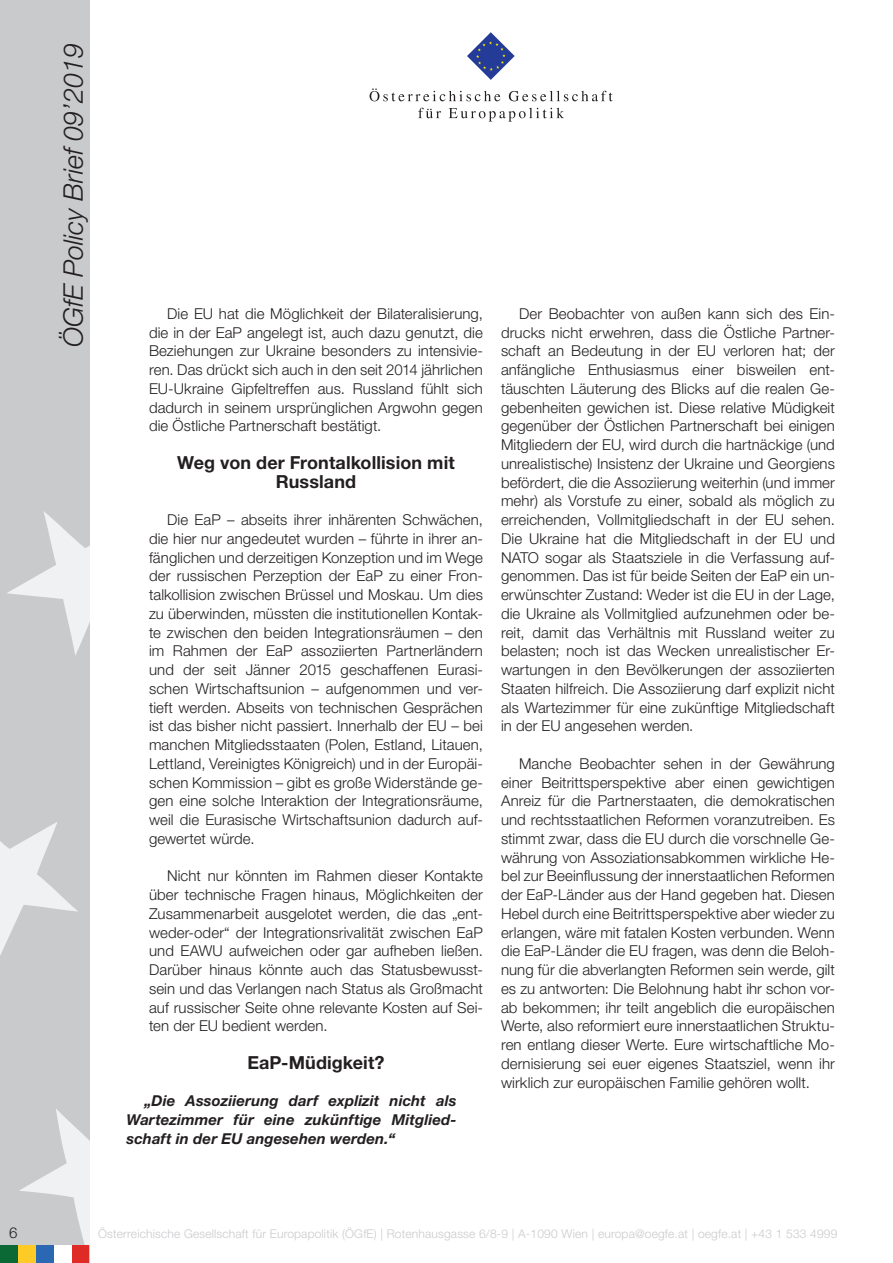
<style>
.page{position:relative;width:893px;height:1263px;background:#fff}
.page>*{position:absolute;margin:0;border:0;box-sizing:border-box;transform-origin:0 0}
.t1{font:italic 300 27px "Helvetica Neue LT Std";color:#231f20}
.Zwischenüberschrift{font:700 18px/18.8px "Helvetica Neue LT Std";letter-spacing:.005em;color:#231f20;text-align:center}
.Standard_Paragraph{font:300 15px/18.8px "Helvetica Neue LT Std";letter-spacing:.005em;color:#231f20;text-align:justify}
.Standard_Paragraph-2{font:italic 700 15px/18.8px "Helvetica Neue LT Std";letter-spacing:.005em;color:#231f20;text-align:justify}
.t2{font:300 12px "Helvetica Neue LT Std";letter-spacing:.015em;color:#c9cacc}
</style>
<div class="page">
<div style="left:0;top:0;width:89px;height:1263px;background:#c9cacc"></div>
<svg style="left:19px;top:1109px;width:70px;height:136px"></svg>
<svg style="left:0;top:822px;width:78px;height:134px"></svg>
<svg style="left:7px;top:511px;width:82px;height:144px"></svg>
<div style="left:18px;top:1245px;width:18px;height:18px;background:#fecb26"></div>
<div style="left:36px;top:1245px;width:18px;height:18px;background:#2b68b3"></div>
<div style="left:71px;top:1245px;width:18px;height:18px;background:#de2b26"></div>
<div style="left:0;top:1245px;width:18px;height:18px;background:#0b6936"></div>
<div style="left:54px;top:1245px;width:17px;height:18px;background:#fff"></div>
<svg style="left:467px;top:32px;width:48px;height:48px"></svg>
<svg style="left:370px;top:88px;width:130px;height:13px"></svg>
<svg style="left:509px;top:91px;width:104px;height:10px"></svg>
<svg style="left:418px;top:108px;width:23px;height:10px"></svg>
<svg style="left:449px;top:108px;width:115px;height:14px"></svg>
<h1 class="t1" style="left:57px;top:347px;width:305px;rotate:-90deg">ÖGfE Policy Brief 09’2019</h1>
<p class="Standard_Paragraph" style="left:149px;top:304px;width:335px;text-indent:18px">Die EU hat die Möglichkeit der Bilateralisierung, die in der EaP angelegt ist, auch dazu genutzt, die Beziehungen zur Ukraine besonders zu intensivie&shy;ren. Das drückt sich auch in den seit 2014 jährlichen EU-Ukraine Gipfeltreffen aus. Russland fühlt sich dadurch in seinem ursprünglichen Argwohn gegen die Östliche Partnerschaft bestätigt.</p>
<p class="Zwischenüberschrift" style="left:177px;top:453px;width:279px">Weg von der Frontalkollision mit<br>Russland</p>
<p class="Standard_Paragraph" style="left:149px;top:510px;width:335px;text-indent:18px">Die EaP – abseits ihrer inhärenten Schwächen, die hier nur angedeutet wurden – führte in ihrer an&shy;fänglichen und derzeitigen Konzeption und im Wege der russischen Perzeption der EaP zu einer Fron&shy;talkollision zwischen Brüssel und Moskau. Um dies zu überwinden, müssten die institutionellen Kontak&shy;te zwischen den beiden Integrationsräumen – den im Rahmen der EaP assoziierten Partnerländern und der seit Jänner 2015 geschaffenen Eurasi&shy;schen Wirtschaftsunion – aufgenommen und ver&shy;tieft werden. Abseits von technischen Gesprächen ist das bisher nicht passiert. Innerhalb der EU – bei manchen Mitgliedsstaaten (Polen, Estland, Litauen, Lettland, Vereinigtes Königreich) und in der Europäi&shy;schen Kommission – gibt es große Widerstände ge&shy;gen eine solche Interaktion der Integrationsräume, weil die Eurasische Wirtschaftsunion dadurch auf&shy;gewertet würde.</p>
<p class="Standard_Paragraph" style="left:149px;top:866px;width:335px;text-indent:18px">Nicht nur könnten im Rahmen dieser Kontakte über technische Fragen hinaus, Möglichkeiten der Zusammenarbeit ausgelotet werden, die das „ent&shy;weder-oder“ der Integrationsrivalität zwischen EaP und EAWU aufweichen oder gar aufheben ließen.<br>Darüber hinaus könnte auch das Statusbewusst&shy;sein und das Verlangen nach Status als Großmacht auf russischer Seite ohne relevante Kosten auf Sei&shy;ten der EU bedient werden.</p>
<p class="Zwischenüberschrift" style="left:247px;top:1053px;width:139px">EaP-Müdigkeit?</p>
<p class="Standard_Paragraph-2" style="left:126px;top:1091px;width:332px;text-indent:18px">„Die Assoziierung darf explizit nicht als Wartezimmer für eine zukünftige Mitglied&shy;schaft in der EU angesehen werden.“</p>
<p class="Standard_Paragraph" style="left:501px;top:304px;width:335px;text-indent:18px">Der Beobachter von außen kann sich des Ein&shy;drucks nicht erwehren, dass die Östliche Partner&shy;schaft an Bedeutung in der EU verloren hat; der anfängliche Enthusiasmus einer bisweilen ent&shy;täuschten Läuterung des Blicks auf die realen Ge&shy;gebenheiten gewichen ist. Diese relative Müdigkeit gegenüber der Östlichen Partnerschaft bei einigen Mitgliedern der EU, wird durch die hartnäckige (und unrealistische) Insistenz der Ukraine und Georgiens befördert, die die Assoziierung weiterhin (und immer mehr) als Vorstufe zu einer, sobald als möglich zu erreichenden, Vollmitgliedschaft in der EU sehen.<br>Die Ukraine hat die Mitgliedschaft in der EU und NATO sogar als Staatsziele in die Verfassung auf&shy;genommen. Das ist für beide Seiten der EaP ein un&shy;erwünschter Zustand: Weder ist die EU in der Lage, die Ukraine als Vollmitglied aufzunehmen oder be&shy;reit, damit das Verhältnis mit Russland weiter zu belasten; noch ist das Wecken unrealistischer Er&shy;wartungen in den Bevölkerungen der assoziierten Staaten hilfreich. Die Assoziierung darf explizit nicht als Wartezimmer für eine zukünftige Mitgliedschaft in der EU angesehen werden.</p>
<p class="Standard_Paragraph" style="left:501px;top:754px;width:335px;text-indent:18px">Manche Beobachter sehen in der Gewährung einer Beitrittsperspektive aber einen gewichtigen Anreiz für die Partnerstaaten, die demokratischen und rechtsstaatlichen Reformen voranzutreiben. Es stimmt zwar, dass die EU durch die vorschnelle Ge&shy;währung von Assoziationsabkommen wirkliche He&shy;bel zur Beeinflussung der innerstaatlichen Reformen der EaP-Länder aus der Hand gegeben hat. Diesen Hebel durch eine Beitrittsperspektive aber wieder zu erlangen, wäre mit fatalen Kosten verbunden. Wenn die EaP-Länder die EU fragen, was denn die Beloh&shy;nung für die abverlangten Reformen sein werde, gilt es zu antworten: Die Belohnung habt ihr schon vor&shy;ab bekommen; ihr teilt angeblich die europäischen Werte, also reformiert eure innerstaatlichen Struktu&shy;ren entlang dieser Werte. Eure wirtschaftliche Mo&shy;dernisierung sei euer eigenes Staatsziel, wenn ihr wirklich zur europäischen Familie gehören wollt.</p>
<p class="Standard_Paragraph" style="left:9px;top:1222px;width:10px">6</p>
<p class="t2" style="left:98px;top:1226px;width:741px">Österreichische Gesellschaft für Europapolitik (ÖGfE) | Rotenhausgasse 6/8-9 | A-1090 Wien | europa@oegfe.at | oegfe.at | +43 1 533 4999</p>
</div>
